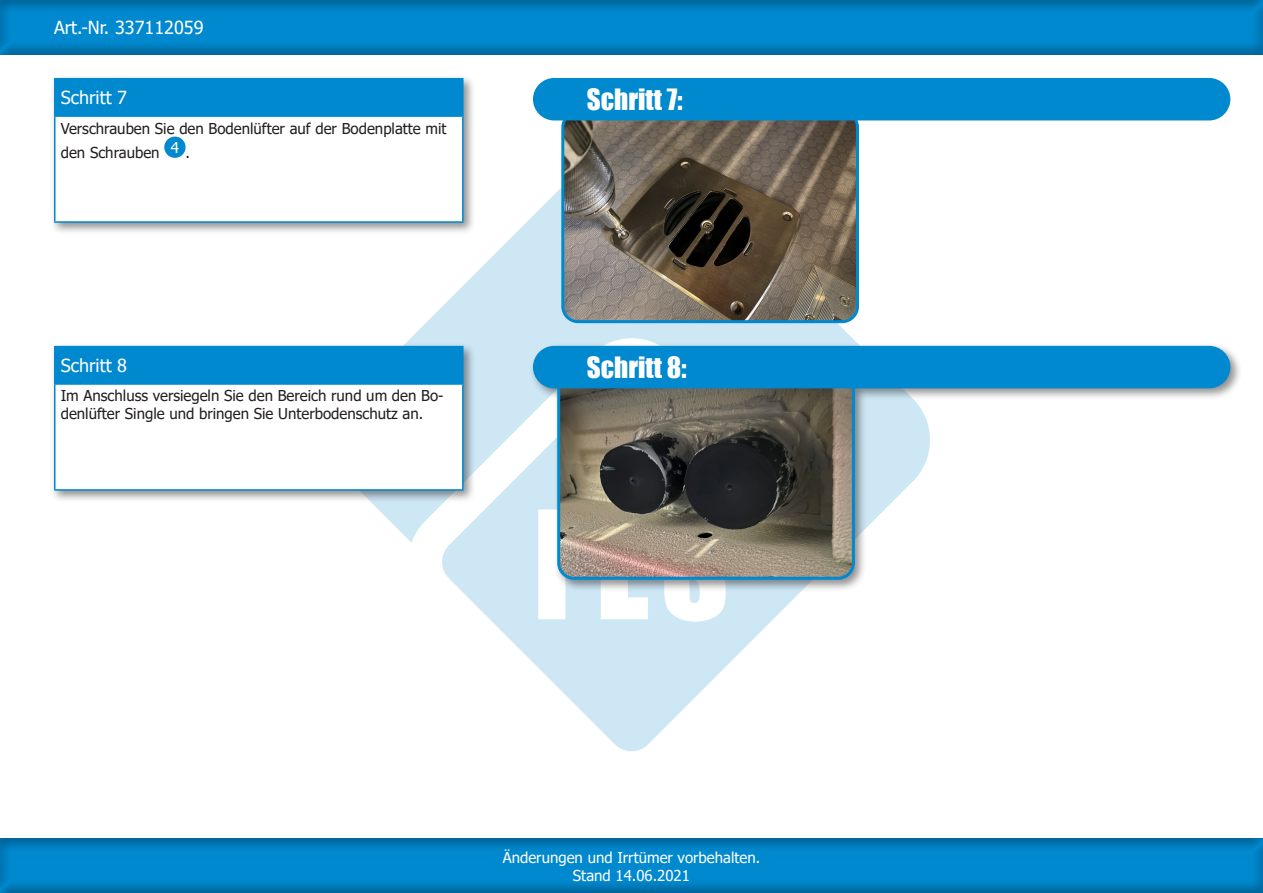
<style>
.page{position:relative;width:1263px;height:893px;background:#fff}
.page>*{position:absolute;margin:0;border:0;box-sizing:border-box;transform-origin:0 0}
.t1{font:27px "Impact";color:#fff}
.t2{font:18px "Tahoma";color:#fff}
.t3{font:15px/24.3px "Tahoma";color:#231f20}
.t4{font:15px/18px "Tahoma";color:#fff;text-align:center}
</style>
<div class="page">
<img style="left:372px;top:88px;width:745px;height:664px">
<div style="left:0;top:0;width:1263px;height:55px;background:#231f20;opacity:.5"></div>
<div style="left:50px;top:74px;width:426px;height:161px;background:#231f20;opacity:.5"></div>
<div style="left:55px;top:79px;width:408px;height:37px;background:#0089cf"></div>
<div style="left:55px;top:116px;width:408px;height:106px;background:#fff"></div>
<hr style="left:54px;top:115px;width:409px;height:2px;background:#0089cf">
<hr style="left:54px;top:78px;width:409px;height:1px;background:#0089cf">
<hr style="left:54px;top:79px;width:2px;height:36px;background:#0089cf">
<hr style="left:54px;top:117px;width:2px;height:104px;background:#0089cf">
<hr style="left:462px;top:117px;width:1px;height:104px;background:#0089cf">
<hr style="left:54px;top:221px;width:409px;height:2px;background:#0089cf">
<div style="left:164px;top:137px;width:22px;height:21px;background:#0089cf;border-radius:50%"></div>
<img style="left:563px;top:120px;width:294px;height:202px">
<div style="left:561px;top:111px;width:298px;height:212px;border:3px solid #0089cf;border-radius:15px"></div>
<div style="left:533px;top:78px;width:697px;height:42px;background:#0089cf;border-radius:21px"></div>
<div style="left:50px;top:342px;width:426px;height:161px;background:#231f20;opacity:.5"></div>
<div style="left:55px;top:347px;width:408px;height:37px;background:#0089cf"></div>
<div style="left:55px;top:384px;width:408px;height:106px;background:#fff"></div>
<hr style="left:54px;top:383px;width:409px;height:2px;background:#0089cf">
<hr style="left:54px;top:346px;width:409px;height:1px;background:#0089cf">
<hr style="left:54px;top:347px;width:2px;height:36px;background:#0089cf">
<hr style="left:54px;top:385px;width:2px;height:104px;background:#0089cf">
<hr style="left:462px;top:385px;width:1px;height:104px;background:#0089cf">
<hr style="left:54px;top:489px;width:409px;height:2px;background:#0089cf">
<div style="left:529px;top:342px;width:713px;height:250px;background:#231f20;opacity:.5"></div>
<img style="left:559px;top:388px;width:294px;height:190px">
<div style="left:557px;top:367px;width:298px;height:213px;border:3px solid #0089cf;border-radius:15px"></div>
<div style="left:533px;top:346px;width:697px;height:42px;background:#0089cf;border-radius:21px"></div>
<div style="left:0;top:837px;width:1263px;height:56px;background:#231f20;opacity:.5"></div>
<p class="t2" style="left:54px;top:15px;width:151px">Art.-Nr. 337112059</p>
<p class="t2" style="left:61px;top:86px;width:68px">Schritt 7</p>
<p class="t3" style="left:61px;top:117px;width:387px">Verschrauben Sie den Bodenlüfter auf der Bodenplatte mit den Schrauben</p>
<p class="t4" style="left:171px;top:139px;width:10px">4</p>
<p class="t3" style="left:186px;top:141px;width:6px">.</p>
<p class="t2" style="left:61px;top:354px;width:68px">Schritt 8</p>
<p class="t3" style="left:61px;top:388px;width:384px;line-height:18px">Im Anschluss versiegeln Sie den Bereich rund um den Bo&shy;denlüfter Single und bringen Sie Unterbodenschutz an.</p>
<p class="t1" style="left:587px;top:78px;width:97px">Schritt 7:</p>
<p class="t1" style="left:587px;top:346px;width:101px">Schritt 8:</p>
<p class="t4" style="left:503px;top:849px;width:259px">Änderungen und Irrtümer vorbehalten.<br>Stand 14.06.2021</p>
</div>
